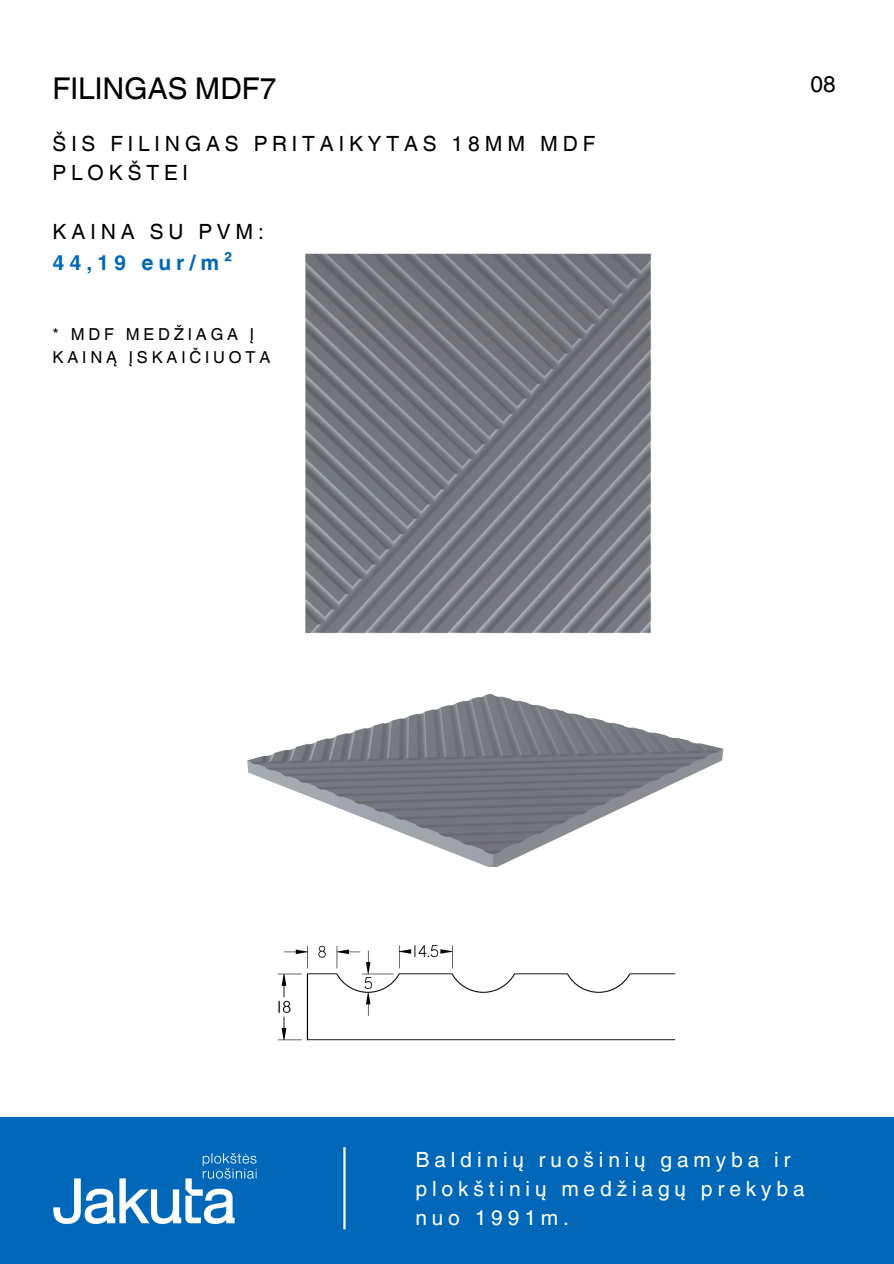
<style>
.page{position:relative;width:894px;height:1264px;background:#fff}
.page>*{position:absolute;margin:0;border:0;box-sizing:border-box;transform-origin:0 0}
.t1{font:30px "Helvetica World";color:#000}
.t2{font:22.65px "Helvetica World";color:#000}
.t3{font:21px/29.2px "Helvetica World";letter-spacing:.23em;color:#000}
.t4{font:21px/29.2px "Helvetica World";letter-spacing:.23em;color:#fff}
.t5{font:16.5px "Helvetica World";letter-spacing:.23em;color:#000}
.s1{font-weight:700;color:#0067b9}
</style>
<div class="page">
<div style="left:0;top:1116px;width:893px;height:147px;background:#0067b9"></div>
<img style="left:53px;top:1152px;width:204px;height:73px">
<hr style="left:343px;top:1147px;width:2px;height:82px;background:#fff">
<img style="left:305px;top:253px;width:347px;height:381px">
<img style="left:247px;top:693px;width:477px;height:173px">
<img style="left:277px;top:945px;width:397px;height:96px">
<p class="t1" style="left:53px;top:71px;width:225px">FILINGAS MDF7</p>
<p class="t3" style="left:53px;top:129px;width:544px">ŠIS FILINGAS PRITAIKYTAS 18MM MDF<br>PLOKŠTEI</p>
<p class="t3" style="left:53px;top:216px;width:213px;line-height:31.5px">KAINA SU PVM:<br><span class="s1">44,19 eur/m²</span></p>
<p class="t5" style="left:53px;top:325px;width:203px">* MDF MEDŽIAGA Į</p>
<p class="t5" style="left:53px;top:347px;width:219px">KAINĄ ĮSKAIČIUOTA</p>
<p class="t2" style="left:810px;top:70px;width:27px">08</p>
<h3 class="t4" style="left:415px;top:1144px;width:391px">Baldinių ruošinių gamyba ir plokštinių medžiagų prekyba nuo 1991m.</h3>
</div>
